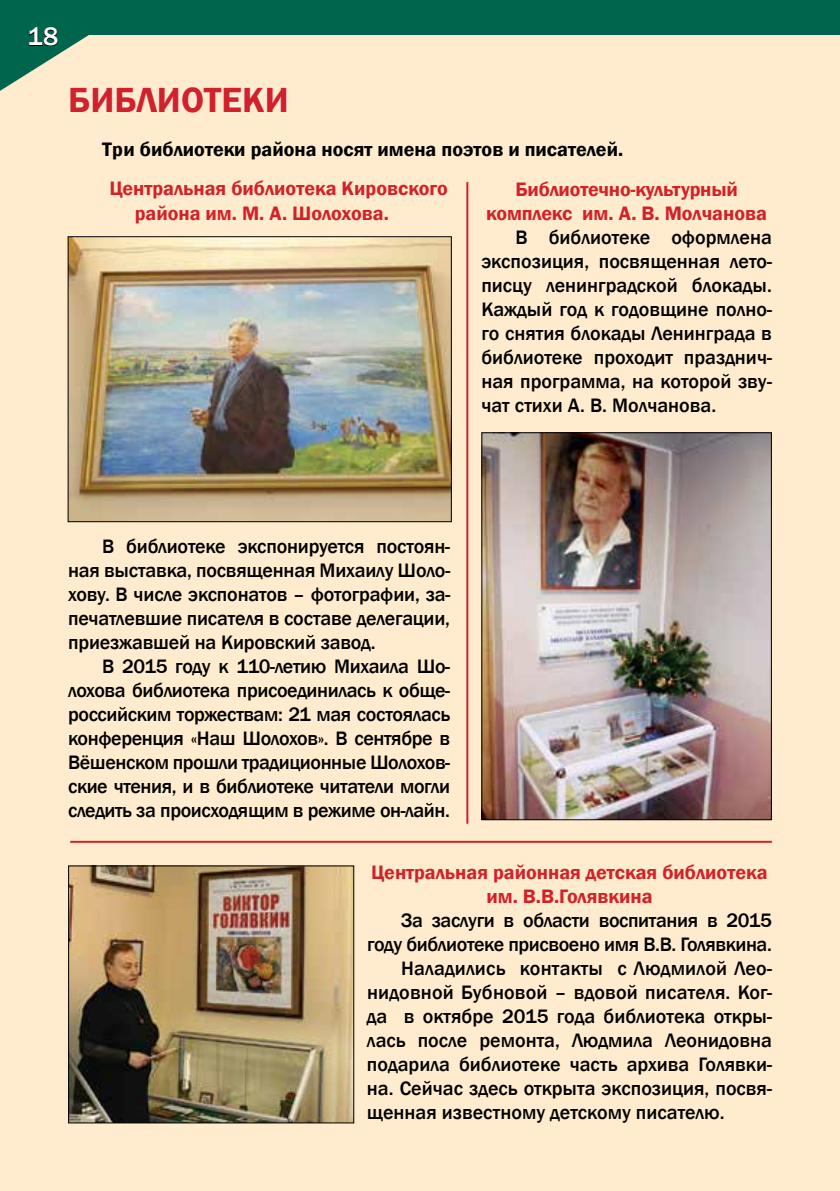
<style>
.page{position:relative;width:840px;height:1191px;background:#fff}
.page>*{position:absolute;margin:0;border:0;box-sizing:border-box;transform-origin:0 0}
.t1{font:600 36px "Franklin Gothic";color:#d22229}
.t2{font:500 26px "Franklin Gothic";color:#fff}
.t3{font:500 20px/24px "Franklin Gothic";color:#000;text-align:justify}
.t4{font:600 20px/24px "Franklin Gothic";color:#d22229;text-align:center}
.t5{font:500 20px "Franklin Gothic";letter-spacing:-.02em;color:#000}
.t6{font:600 20px "Franklin Gothic";color:#000}
</style>
<div class="page">
<div style="left:0;top:34px;width:839px;height:1157px;background:#ffebcd"></div>
<div style="left:0;top:0;width:839px;height:34px;background:#00654d"></div>
<img style="left:70px;top:867px;width:282px;height:254px">
<div style="left:68px;top:865px;width:286px;height:258px;border:1px solid #000"></div>
<img style="left:483px;top:434px;width:286px;height:384px">
<div style="left:481px;top:432px;width:290px;height:388px;border:1px solid #000"></div>
<img style="left:70px;top:238px;width:379px;height:282px">
<div style="left:68px;top:236px;width:383px;height:286px;border:1px solid #000"></div>
<svg style="left:0;top:27px;width:287px;height:86px"></svg>
<hr style="left:466px;top:182px;width:2px;height:641px;background:#d22229">
<hr style="left:70px;top:841px;width:701px;height:2px;background:#d22229">
<h2 class="t2" style="left:27px;top:21px;width:32px">18</h2>
<h1 class="t1" style="left:68px;top:78px;width:222px">БИБЛИОТЕКИ</h1>
<p class="t6" style="left:102px;top:137px;width:522px">Три библиотеки района носят имена поэтов и писателей.</p>
<p class="t4" style="left:135px;top:177px;width:314px;text-align:left;text-indent:-25px">Центральная библиотека Кировского района им. М. А. Шолохова.</p>
<p class="t4" style="left:486px;top:178px;width:282px">Библиотечно-культурный комплекс им. А. В. Молчанова</p>
<p class="t3" style="left:481px;top:226px;width:292px;text-indent:34px">В библиотеке оформлена экспозиция, посвященная лето&shy;писцу ленинградской блокады.<br>Каждый год к годовщине полно&shy;го снятия блокады Ленинграда в библиотеке проходит празднич&shy;ная программа, на которой зву&shy;чат стихи А. В. Молчанова.</p>
<p class="t3" style="left:68px;top:534px;width:383px;text-indent:34px">В библиотеке экспонируется постоян&shy;ная выставка, посвященная Михаилу Шоло&shy;хову. В числе экспонатов – фотографии, за&shy;печатлевшие писателя в составе делегации, приезжавшей на Кировский завод.</p>
<p class="t3" style="left:68px;top:654px;width:383px;text-indent:34px">В 2015 году к 110-летию Михаила Шо&shy;лохова библиотека присоединилась к обще&shy;российским торжествам: 21 мая состоялась конференция «Наш Шолохов». В сентябре в Вёшенском прошли традиционные Шолохов&shy;ские чтения, и в библиотеке читатели могли следить за происходящим в режиме он-лайн.</p>
<p class="t4" style="left:371px;top:860px;width:397px">Центральная районная детская библиотека им. В.В.Голявкина</p>
<p class="t5" style="left:401px;top:908px;width:372px">За заслуги в области воспитания в 2015</p>
<p class="t5" style="left:367px;top:932px;width:406px">году библиотеке присвоено имя В.В. Голявкина.</p>
<p class="t3" style="left:401px;top:956px;width:372px">Наладились контакты с Людмилой Лео-</p>
<p class="t3" style="left:367px;top:980px;width:406px">нидовной Бубновой – вдовой писателя. Ког-</p>
<p class="t3" style="left:367px;top:1004px;width:406px">да в октябре 2015 года библиотека откры-</p>
<p class="t3" style="left:367px;top:1028px;width:406px">лась после ремонта, Людмила Леонидовна</p>
<p class="t3" style="left:367px;top:1052px;width:406px">подарила библиотеке часть архива Голявки-</p>
<p class="t3" style="left:367px;top:1076px;width:406px">на. Сейчас здесь открыта экспозиция, посвя-</p>
<p class="t3" style="left:367px;top:1100px;width:359px">щенная известному детскому писателю.</p>
</div>
